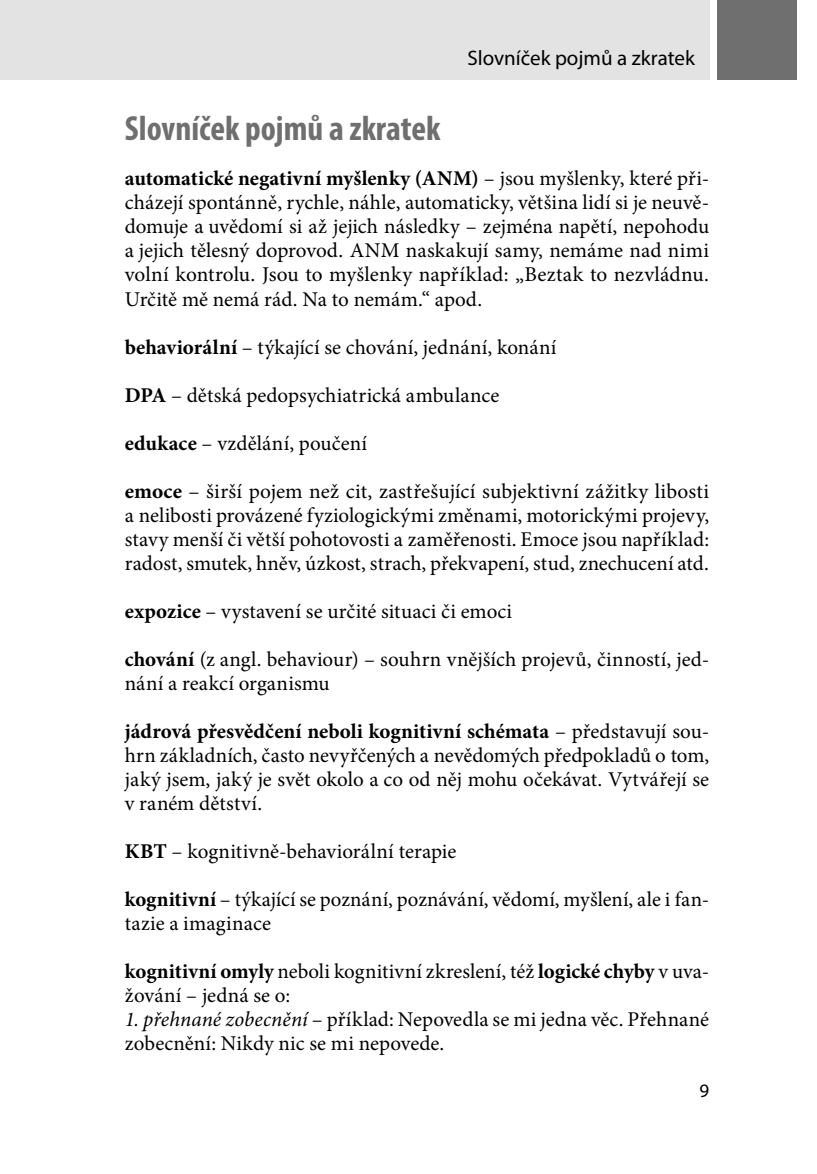
<style>
.page{position:relative;width:817px;height:1174px;background:#fff}
.page>*{position:absolute;margin:0;border:0;box-sizing:border-box;transform-origin:0 0}
._1_nadpis_kapitola{font:700 condensed 35px "Myriad Pro";color:#706f6f}
.text_1__odstavec{font:21px/24px "Minion Pro";letter-spacing:.005em;color:#000}
.text_1__odstavec_bez{font:21px/24px "Minion Pro";letter-spacing:.005em;color:#000;text-align:justify}
._16__Nazev_kapitoly{font:21px "Myriad Pro";color:#000}
.t1{font:19px "Myriad Pro";color:#000}
.s1{font-weight:700}
.s2{font-style:italic}
</style>
<div class="page">
<div style="left:717px;top:0;width:80px;height:79px;background:#706f6f"></div>
<div style="left:0;top:0;width:709px;height:79px;background:#e3e3e3"></div>
<p class="_16__Nazev_kapitoly" style="left:648px;top:45px;width:48px">Úvod</p>
<p class="_16__Nazev_kapitoly" style="left:467px;top:45px;width:229px">Slovníček pojmů a zkratek</p>
<p class="_1_nadpis_kapitola" style="left:125px;top:106px;width:317px">Slovníček pojmů a zkratek</p>
<p class="text_1__odstavec_bez" style="left:125px;top:167px;width:585px"><span class="s1">automatické negativní myšlenky (ANM)</span> – jsou myšlenky, které při&shy;cházejí spontánně, rychle, náhle, automaticky, většina lidí si je neuvě&shy;domuje a uvědomí si až jejich následky – zejména napětí, nepohodu a jejich tělesný doprovod. ANM naskakují samy, nemáme nad nimi volní kontrolu. Jsou to myšlenky například: „Beztak to nezvládnu.<br>Určitě mě nemá rád. Na to nemám.“ apod.</p>
<p class="text_1__odstavec" style="left:125px;top:335px;width:433px"><span class="s1">behaviorální</span> – týkající se chování, jednání, konání</p>
<p class="text_1__odstavec" style="left:125px;top:383px;width:376px"><span class="s1">DPA</span> – dětská pedopsychiatrická ambulance</p>
<p class="text_1__odstavec" style="left:125px;top:431px;width:244px"><span class="s1">edukace</span> – vzdělání, poučení</p>
<p class="text_1__odstavec" style="left:125px;top:479px;width:585px;text-align:justify"><span class="s1">emoce</span> – širší pojem než cit, zastřešující subjektivní zážitky libosti a nelibosti provázené fyziologickými změnami, motorickými projevy, stavy menší či větší pohotovosti a zaměřenosti. Emoce jsou například: radost, smutek, hněv, úzkost, strach, překvapení, stud, znechucení atd.</p>
<p class="text_1__odstavec" style="left:125px;top:599px;width:389px"><span class="s1">expozice</span> – vystavení se určité situaci či emoci</p>
<p class="text_1__odstavec" style="left:125px;top:647px;width:585px"><span class="s1">chování</span> (z angl. behaviour) – souhrn vnějších projevů, činností, jed&shy;nání a reakcí organismu</p>
<p class="text_1__odstavec" style="left:125px;top:719px;width:585px;text-align:justify"><span class="s1">jádrová přesvědčení neboli kognitivní schémata</span> – představují sou&shy;hrn základních, často nevyřčených a nevědomých předpokladů o tom, jaký jsem, jaký je svět okolo a co od něj mohu očekávat. Vytvářejí se v raném dětství.</p>
<p class="text_1__odstavec" style="left:125px;top:839px;width:333px"><span class="s1">KBT</span> – kognitivně-behaviorální terapie</p>
<p class="text_1__odstavec" style="left:125px;top:887px;width:585px"><span class="s1">kognitivní</span> – týkající se poznání, poznávání, vědomí, myšlení, ale i fan&shy;tazie a imaginace</p>
<p class="text_1__odstavec" style="left:125px;top:959px;width:585px"><span class="s1">kognitivní omyly</span> neboli kognitivní zkreslení, též <span class="s1">logické chyby</span> v uva&shy;žování – jedná se o:</p>
<p class="text_1__odstavec_bez" style="left:125px;top:1007px;width:585px"><span class="s2">1. přehnané zobecnění</span> – příklad: Nepovedla se mi jedna věc. Přehnané zobecnění: Nikdy nic se mi nepovede.</p>
<p class="t1" style="left:699px;top:1078px;width:11px">9</p>
</div>
